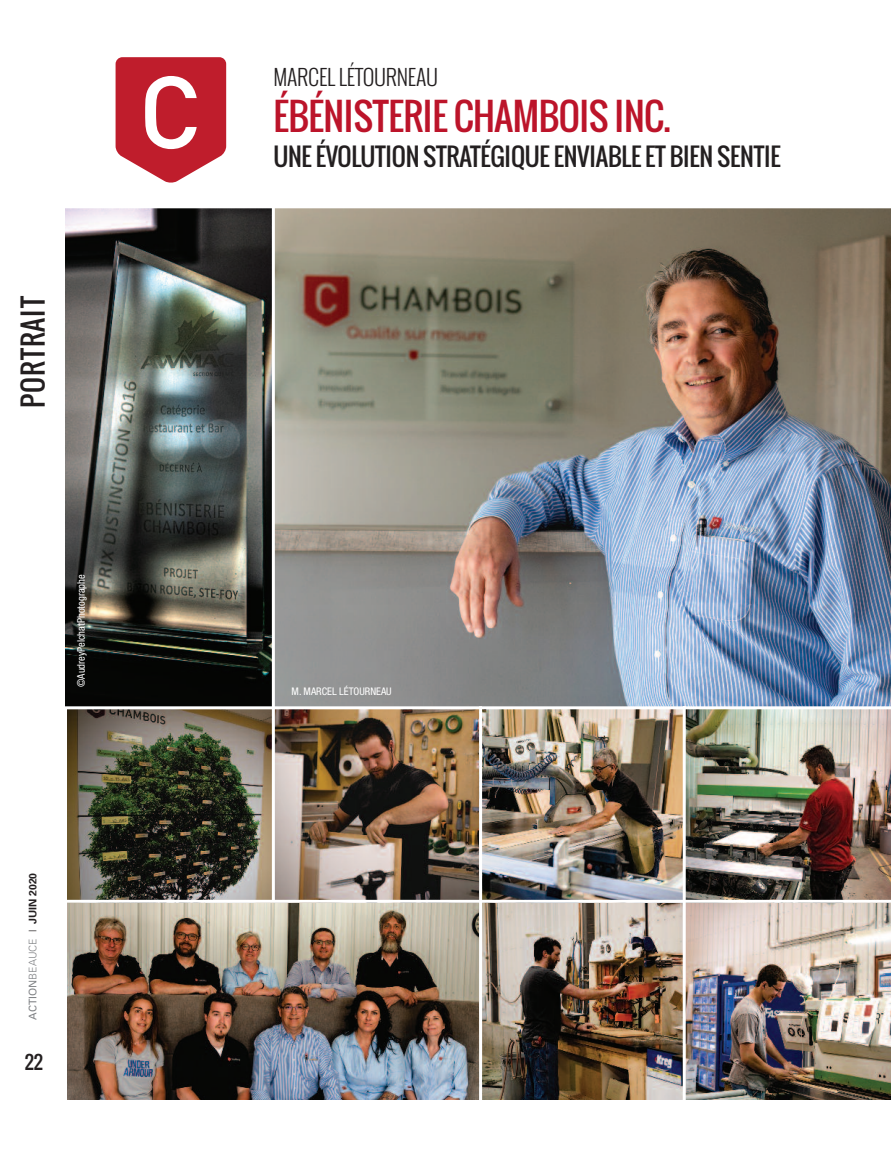
<style>
.page{position:relative;width:891px;height:1161px;background:#fff}
.page>*{position:absolute;margin:0;border:0;box-sizing:border-box;transform-origin:0 0}
.t1{font:36px "Oswald";letter-spacing:-.015em;color:#bc142a}
.t2{font:27px "Oswald";letter-spacing:.035em;color:#231f20}
.t3{font:24px "Oswald";letter-spacing:-.015em;color:#231f20}
.t4{font:300 21px "Oswald";letter-spacing:-.015em;color:#231f20}
.t5{font:18px "Oswald";color:#231f20}
.t6{font:condensed 10.5px "Helvetica Neue";color:#fff}
.t7{font:700 10.5px "Univers";color:#231f20}
.s1{font-weight:400;color:#808285}
.s2{font-weight:300;color:#808285}
.s3{font-weight:300}
</style>
<div class="page">
<img style="left:68px;top:903px;width:411px;height:197px">
<img style="left:68px;top:709px;width:204px;height:191px">
<img style="left:275px;top:709px;width:204px;height:191px">
<img style="left:482px;top:709px;width:201px;height:191px">
<img style="left:66px;top:208px;width:206px;height:498px">
<img style="left:686px;top:709px;width:205px;height:191px">
<img style="left:482px;top:903px;width:201px;height:197px">
<img style="left:686px;top:903px;width:205px;height:197px">
<img style="left:275px;top:208px;width:616px;height:498px">
<svg style="left:116px;top:57px;width:110px;height:126px"></svg>
<p class="t2" style="left:20px;top:408px;width:113px;rotate:-90deg">PORTRAIT</p>
<p class="t6" style="left:77px;top:687px;width:114px;rotate:-90deg">©AudreyPelchatPhotographe</p>
<p class="t7" style="left:29px;top:1020px;width:149px;rotate:-90deg"><span class="s1">ACTION</span><span class="s2">BEAUCE</span> <span class="s3">|</span> JUIN 2020</p>
<p class="t5" style="left:25px;top:1053px;width:20px">22</p>
<p class="t4" style="left:273px;top:66px;width:166px">MARCEL LÉTOURNEAU</p>
<h1 class="t1" style="left:273px;top:98px;width:399px">ÉBÉNISTERIE CHAMBOIS INC.</h1>
<p class="t3" style="left:273px;top:145px;width:509px">UNE ÉVOLUTION STRATÉGIQUE ENVIABLE ET BIEN SENTIE</p>
<p class="t6" style="left:292px;top:687px;width:102px">M. MARCEL LÉTOURNEAU</p>
</div>
